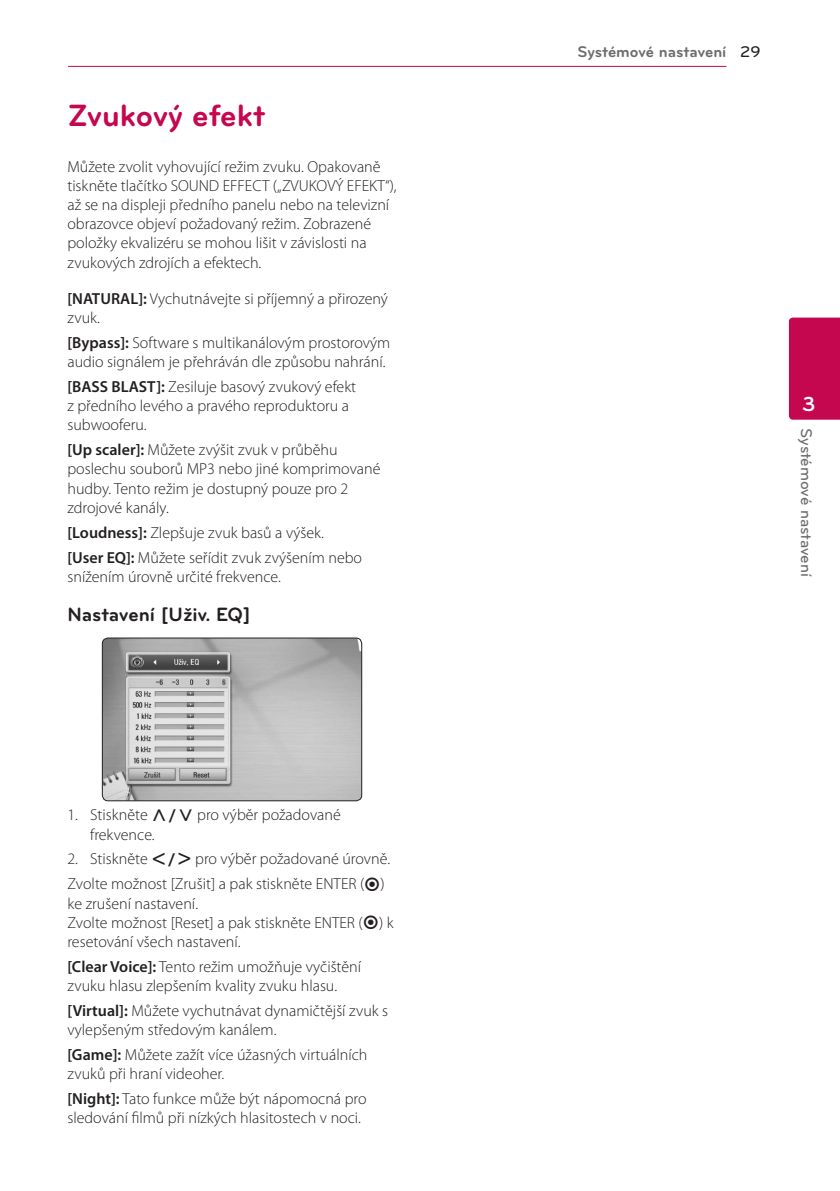
<style>
.page{position:relative;width:840px;height:1191px;background:#fff}
.page>*{position:absolute;margin:0;border:0;box-sizing:border-box;transform-origin:0 0}
.Title_1{font:700 32px "Bryant LG";color:#c50750}
.t1{font:700 21px "Bryant LG";color:#fff}
.Title_3{font:700 20px "Bryant LG";color:#231f20}
.Content_text_Light{font:300 16px/19.2px "Myriad Pro";color:#231f20}
.Content_text_Num{font:300 16px/19.2px "Myriad Pro";color:#231f20}
.t2{font:700 16px "Bryant LG";letter-spacing:-.005em;color:#6c6d70}
.t3{font:500 16px "Bryant LG";letter-spacing:-.005em;color:#6c6d70}
.s1{font-weight:600}
.s2{font-family:"UPSYS Common";font-weight:400}
.s3{font-weight:500;color:#231f20}
</style>
<div class="page">
<hr style="left:68px;top:66px;width:658px;height:1px;background:#c50750">
<div style="left:788px;top:317px;width:51px;height:103px;background:#c50750"></div>
<img style="left:102px;top:639px;width:259px;height:162px">
<div style="left:102px;top:637px;width:260px;height:164px;border:1px solid #231f20;border-radius:6px"></div>
<p class="Title_1" style="left:67px;top:96px;width:199px">Zvukový efekt</p>
<p class="Content_text_Light" style="left:67px;top:156px;width:330px">Můžete zvolit vyhovující režim zvuku. Opakovaně tiskněte tlačítko SOUND EFFECT („ZVUKOVÝ EFEKT“), až se na displeji předního panelu nebo na televizní obrazovce objeví požadovaný režim. Zobrazené položky ekvalizéru se mohou lišit v závislosti na zvukových zdrojích a efektech.</p>
<p class="Content_text_Light" style="left:67px;top:289px;width:322px"><span class="s1">[NATURAL]:</span> Vychutnávejte si příjemný a přirozený zvuk.</p>
<p class="Content_text_Light" style="left:67px;top:333px;width:324px"><span class="s1">[Bypass]:</span> Software s multikanálovým prostorovým audio signálem je přehráván dle způsobu nahrání.</p>
<p class="Content_text_Light" style="left:67px;top:377px;width:290px"><span class="s1">[BASS BLAST]:</span> Zesiluje basový zvukový efekt z předního levého a pravého reproduktoru a subwooferu.</p>
<p class="Content_text_Light" style="left:67px;top:440px;width:314px"><span class="s1">[Up scaler]:</span> Můžete zvýšit zvuk v průběhu poslechu souborů MP3 nebo jiné komprimované hudby. Tento režim je dostupný pouze pro 2 zdrojové kanály.</p>
<p class="Content_text_Light" style="left:67px;top:522px;width:258px"><span class="s1">[Loudness]:</span> Zlepšuje zvuk basů a výšek.</p>
<p class="Content_text_Light" style="left:67px;top:547px;width:296px"><span class="s1">[User EQ]:</span> Můžete seřídit zvuk zvýšením nebo snížením úrovně určité frekvence.</p>
<p class="Title_3" style="left:67px;top:602px;width:184px">Nastavení [Uživ. EQ]</p>
<p class="Content_text_Num" style="left:90px;top:805px;width:252px;text-indent:-23px">1. Stiskněte <span class="s2">W/S</span> pro výběr požadované frekvence.</p>
<p class="Content_text_Num" style="left:67px;top:849px;width:324px">2. Stiskněte <span class="s2">A/D</span> pro výběr požadované úrovně.</p>
<p class="Content_text_Light" style="left:67px;top:874px;width:327px">Zvolte možnost [Zrušit] a pak stiskněte ENTER (<span class="s2">b</span>) ke zrušení nastavení.<br>Zvolte možnost [Reset] a pak stiskněte ENTER (<span class="s2">b</span>) k resetování všech nastavení.</p>
<p class="Content_text_Light" style="left:67px;top:956px;width:295px"><span class="s1">[Clear Voice]:</span> Tento režim umožňuje vyčištění zvuku hlasu zlepšením kvality zvuku hlasu.</p>
<p class="Content_text_Light" style="left:67px;top:1000px;width:322px"><span class="s1">[Virtual]:</span> Můžete vychutnávat dynamičtější zvuk s vylepšeným středovým kanálem.</p>
<p class="Content_text_Light" style="left:67px;top:1045px;width:301px"><span class="s1">[Game]:</span> Můžete zažít více úžasných virtuálních zvuků při hraní videoher.</p>
<p class="Content_text_Light" style="left:67px;top:1089px;width:300px"><span class="s1">[Night]:</span> Tato funkce může být nápomocná pro sledování filmů při nízkých hlasitostech v noci.</p>
<p class="t2" style="left:577px;top:42px;width:184px">Systémové nastavení <span class="s3">29</span></p>
<h2 class="t1" style="left:801px;top:391px;width:15px">3</h2>
<p class="t3" style="left:815px;top:428px;width:150px;rotate:90deg">Systémové nastavení</p>
</div>
